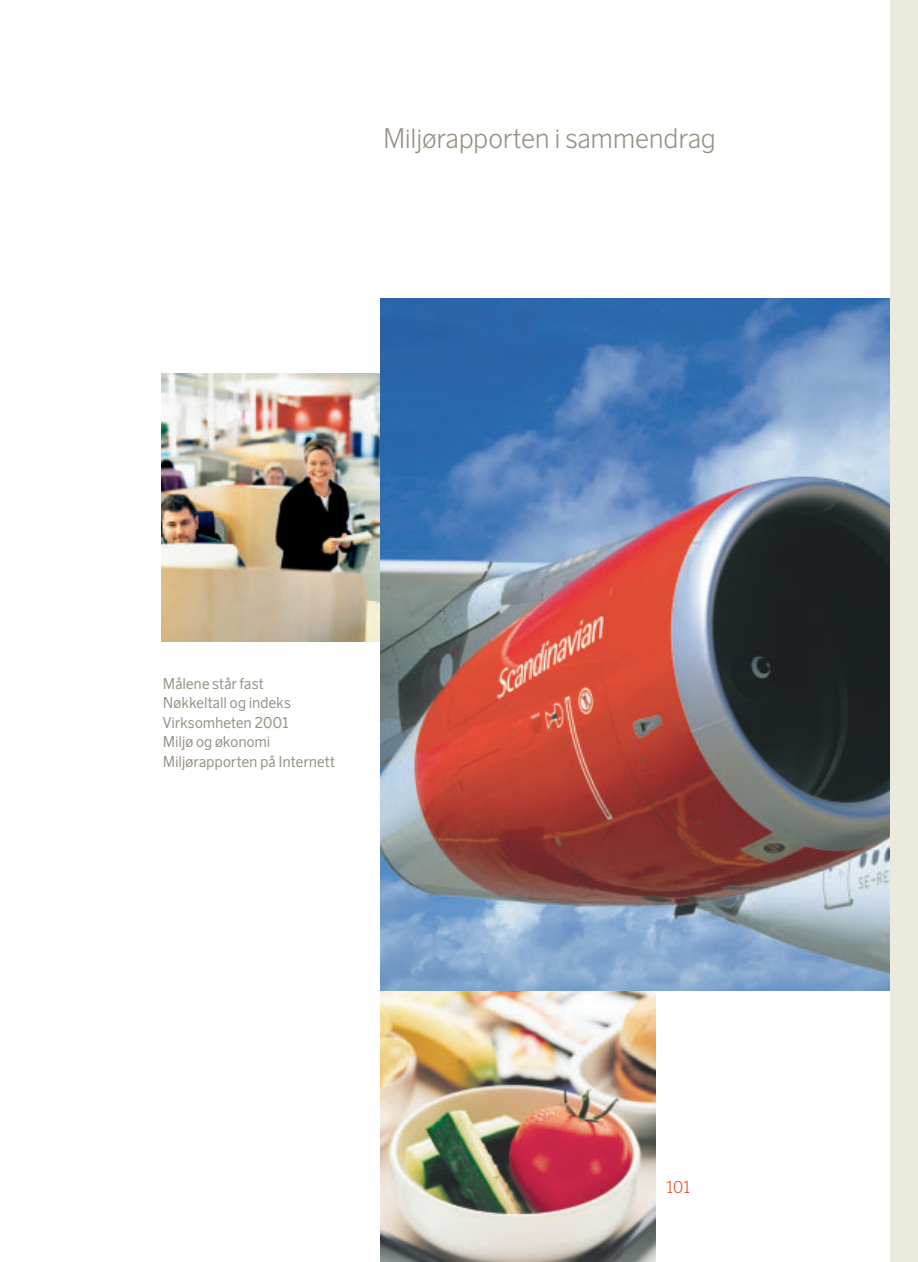
<style>
.page{position:relative;width:918px;height:1262px;background:#fff}
.page>*{position:absolute;margin:0;border:0;box-sizing:border-box;transform-origin:0 0}
.t1{font:300 27px "Scandinavian";color:#979184}
.t2{font:300 16.5px "Scandinavian";color:#f04d22}
.t3{font:15px/19.5px "Scandinavian";color:#979184}
</style>
<div class="page">
<img style="left:380px;top:990px;width:275px;height:271px">
<img style="left:162px;top:374px;width:218px;height:268px">
<img style="left:380px;top:299px;width:511px;height:691px">
<div style="left:891px;top:0;width:27px;height:1261px;background:#eceadc"></div>
<h1 class="t1" style="left:383px;top:129px;width:335px">Miljørapporten i sammendrag</h1>
<p class="t3" style="left:163px;top:675px;width:173px">Målene står fast<br>Nøkkeltall og indeks<br>Virksomheten 2001<br>Miljø og økonomi<br>Miljørapporten på Internett</p>
<p class="t2" style="left:665px;top:1181px;width:28px">101</p>
</div>
